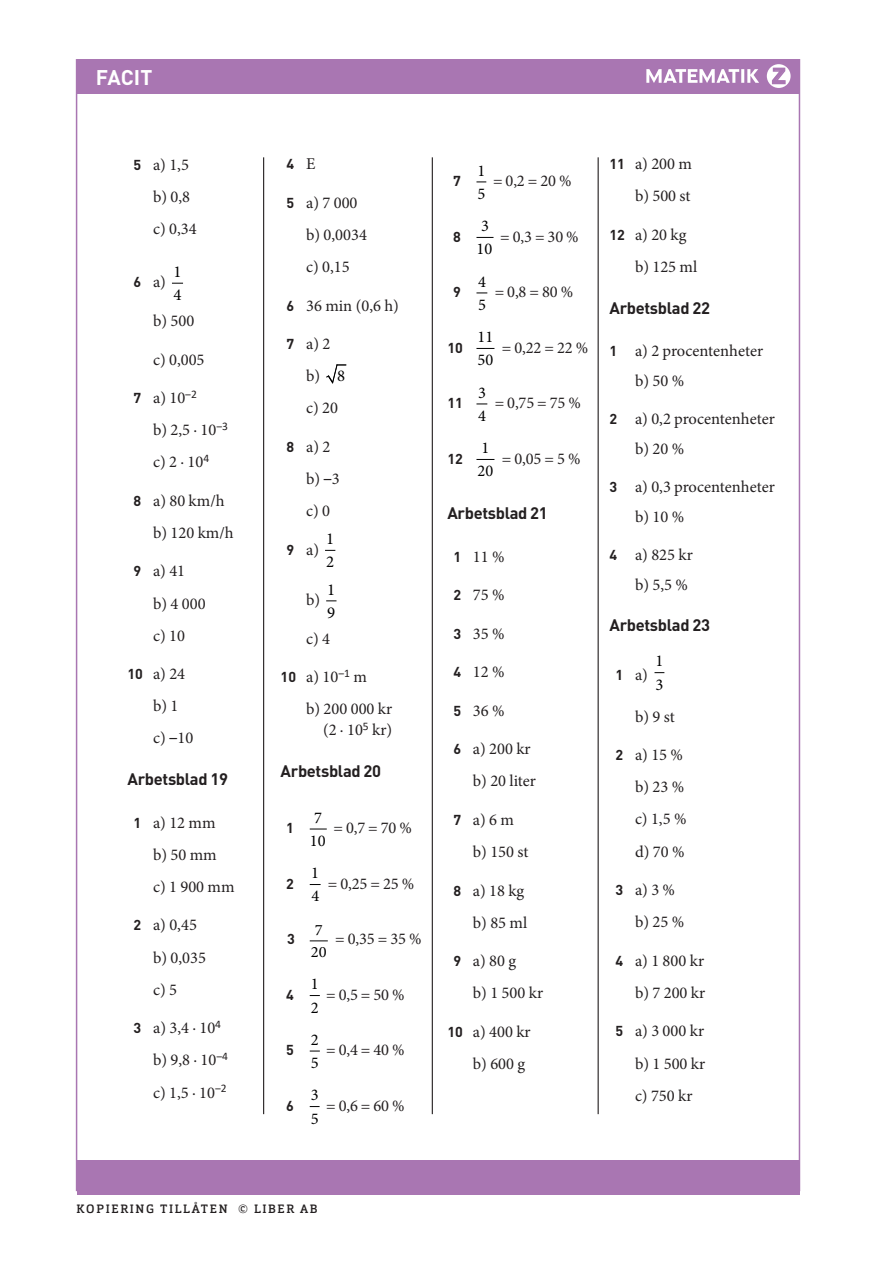
<style>
.page{position:relative;width:893px;height:1263px;background:#fff}
.page>*{position:absolute;margin:0;border:0;box-sizing:border-box;transform-origin:0 0}
.t1{font:700 21px "DIN Pro";letter-spacing:.005em;color:#fff}
.t2{font:700 21px "Arial";color:#a976b2}
.t3{font:16.65px/23.2px "Minion Pro";color:#000}
.t4{font:16.5px/32.1px "Minion Pro";color:#231f20}
.t5{font:700 16.5px "DIN Pro";letter-spacing:-.02em;color:#231f20}
.t6{font:16.5px/23.2px "Minion Pro";letter-spacing:.005em;color:#000}
.t7{font:15.75px/22.4px "Minion Pro";color:#000;scale:1.04 1}
.t8{font:700 14.25px "DIN Pro";color:#231f20}
.t9{font:500 12px "Orgon Slab";letter-spacing:.14em;color:#231f20}
.s1{font-family:"DIN Pro";font-weight:700;font-size:14.25px}
.s2{font-family:"Calibri"}
.s3{font-family:"Minion Pro";font-weight:400;font-size:16.5px}
.s4{color:#000}
</style>
<div class="page">
<div style="left:77px;top:59px;width:722px;height:34px;background:#a976b2"></div>
<div style="left:77px;top:1160px;width:722px;height:34px;background:#a976b2"></div>
<div style="left:767px;top:64px;width:24px;height:24px;background:#fff;border-radius:50%"></div>
<svg style="left:646px;top:69px;width:113px;height:14px"></svg>
<svg style="left:772px;top:67px;width:14px;height:18px"></svg>
<svg style="left:326px;top:364px;width:20px;height:20px"></svg>
<svg style="left:310px;top:829px;width:16px;height:1px"></svg>
<svg style="left:310px;top:940px;width:17px;height:1px"></svg>
<svg style="left:477px;top:237px;width:16px;height:1px"></svg>
<svg style="left:477px;top:348px;width:17px;height:1px"></svg>
<svg style="left:477px;top:459px;width:17px;height:1px"></svg>
<hr style="left:263px;top:157px;width:1px;height:957px;background:#231f20">
<hr style="left:432px;top:157px;width:1px;height:957px;background:#231f20">
<hr style="left:598px;top:157px;width:1px;height:957px;background:#231f20">
<p class="t1" style="left:96px;top:63px;width:58px">FACIT</p>
<p class="t2" style="left:772px;top:61px;width:14px">Z</p>
<p class="t4" style="left:153px;top:148px;width:45px;text-indent:-20px"><span class="s1">5</span> a) 1,5 b) 0,8 c) 0,34</p>
<p class="t4" style="left:133px;top:266px;width:34px"><span class="s1">6</span> a)</p>
<p class="t3" style="left:173px;top:260px;width:10px">1<br>4</p>
<p class="t4" style="left:153px;top:305px;width:43px">b) 500</p>
<p class="t4" style="left:153px;top:343px;width:53px">c) 0,005</p>
<p class="t4" style="left:153px;top:382px;width:77px;text-indent:-20px"><span class="s1">7</span> a) 10<sup>‒2<br></sup>b) 2,5 ∙ 10<sup>‒3 </sup>c) 2 ∙ 10<sup>4</sup></p>
<p class="t4" style="left:153px;top:484px;width:82px;text-indent:-20px"><span class="s1">8</span> a) 80 km/h b) 120 km/h</p>
<p class="t4" style="left:153px;top:555px;width:54px;text-indent:-20px"><span class="s1">9</span> a) 41<br>b) 4 000 c) 10</p>
<p class="t4" style="left:153px;top:658px;width:42px;text-indent:-26px"><span class="s1">10</span> a) 24 b) 1 c) <span class="s2">‒</span>10</p>
<p class="t5" style="left:128px;top:768px;width:102px">Arbetsblad 19</p>
<p class="t4" style="left:153px;top:806px;width:83px;text-indent:-20px"><span class="s1">1</span> a) 12 mm<br>b) 50 mm<br>c) 1 900 mm</p>
<p class="t4" style="left:153px;top:909px;width:54px;text-indent:-20px"><span class="s1">2</span> a) 0,45 b) 0,035 c) 5</p>
<p class="t4" style="left:153px;top:1012px;width:77px;text-indent:-20px"><span class="s1">3</span> a) 3,4 ∙ 10<sup>4 </sup>b) 9,8 ∙ 10<sup>‒4 </sup>c) 1,5 ∙ 10<sup>‒2</sup></p>
<p class="t8" style="left:287px;top:154px;width:30px">4 <span class="s3">E</span></p>
<p class="t4" style="left:306px;top:187px;width:62px;text-indent:-20px"><span class="s1">5</span> a) 7 000 b) 0,0034 c) 0,15</p>
<p class="t4" style="left:287px;top:289px;width:114px"><span class="s1">6</span> 36 min (0,6 h)</p>
<p class="t4" style="left:306px;top:328px;width:41px;text-indent:-20px"><span class="s1">7</span> a) 2 b) <span class="s4">8 </span>c) 20</p>
<p class="t4" style="left:306px;top:431px;width:35px;text-indent:-20px"><span class="s1">8</span> a) 2 b) <span class="s2">‒</span>3 c) 0</p>
<p class="t4" style="left:287px;top:533px;width:34px"><span class="s1">9</span> a)</p>
<p class="t3" style="left:326px;top:527px;width:10px">1<br>2</p>
<p class="t4" style="left:306px;top:584px;width:16px">b)</p>
<p class="t3" style="left:327px;top:578px;width:10px">1<br>9</p>
<p class="t4" style="left:306px;top:622px;width:25px">c) 4</p>
<p class="t4" style="left:306px;top:661px;width:88px;text-indent:-26px"><span class="s1">10</span> a) 10<sup>‒1</sup> m<br>b) 200 000 kr</p>
<p class="t4" style="left:323px;top:714px;width:71px">(2 ∙ 10<sup>5</sup> kr)</p>
<p class="t5" style="left:281px;top:760px;width:102px">Arbetsblad 20</p>
<p class="t8" style="left:286px;top:818px;width:9px">1</p>
<p class="t6" style="left:310px;top:806px;width:17px">7<br>10</p>
<p class="t4" style="left:333px;top:812px;width:80px">= 0,7 = 70 %</p>
<p class="t8" style="left:286px;top:874px;width:9px">2</p>
<p class="t6" style="left:311px;top:861px;width:10px">1<br>4</p>
<p class="t4" style="left:328px;top:867px;width:88px">= 0,25 = 25 %</p>
<p class="t8" style="left:287px;top:929px;width:9px">3</p>
<p class="t7" style="left:311px;top:919px;width:17px">7<br>20</p>
<p class="t4" style="left:335px;top:923px;width:88px">= 0,35 = 35 %</p>
<p class="t8" style="left:286px;top:985px;width:9px">4</p>
<p class="t6" style="left:311px;top:972px;width:9px">1<br>2</p>
<p class="t4" style="left:326px;top:978px;width:80px">= 0,5 = 50 %</p>
<p class="t8" style="left:286px;top:1040px;width:9px">5</p>
<p class="t6" style="left:311px;top:1028px;width:10px">2<br>5</p>
<p class="t4" style="left:326px;top:1034px;width:80px">= 0,4 = 40 %</p>
<p class="t8" style="left:286px;top:1096px;width:9px">6</p>
<p class="t6" style="left:311px;top:1083px;width:9px">3<br>5</p>
<p class="t4" style="left:326px;top:1089px;width:80px">= 0,6 = 60 %</p>
<p class="t8" style="left:453px;top:171px;width:9px">7</p>
<p class="t6" style="left:477px;top:159px;width:10px">1<br>5</p>
<p class="t4" style="left:493px;top:165px;width:80px">= 0,2 = 20 %</p>
<p class="t8" style="left:453px;top:227px;width:9px">8</p>
<p class="t6" style="left:477px;top:214px;width:17px">3<br>10</p>
<p class="t4" style="left:500px;top:220px;width:80px">= 0,3 = 30 %</p>
<p class="t8" style="left:453px;top:282px;width:9px">9</p>
<p class="t6" style="left:478px;top:270px;width:9px">4<br>5</p>
<p class="t4" style="left:495px;top:276px;width:80px">= 0,8 = 80 %</p>
<p class="t8" style="left:447px;top:338px;width:17px">10</p>
<p class="t6" style="left:478px;top:325px;width:17px">11<br>50</p>
<p class="t4" style="left:502px;top:331px;width:88px">= 0,22 = 22 %</p>
<p class="t8" style="left:447px;top:393px;width:17px">11</p>
<p class="t6" style="left:478px;top:381px;width:9px">3<br>4</p>
<p class="t4" style="left:495px;top:387px;width:88px">= 0,75 = 75 %</p>
<p class="t8" style="left:447px;top:449px;width:17px">12</p>
<p class="t6" style="left:478px;top:436px;width:17px">1<br>20</p>
<p class="t4" style="left:502px;top:442px;width:80px">= 0,05 = 5 %</p>
<p class="t5" style="left:447px;top:502px;width:102px">Arbetsblad 21</p>
<p class="t4" style="left:453px;top:540px;width:53px"><span class="s1">1</span> 11 %</p>
<p class="t4" style="left:453px;top:579px;width:53px"><span class="s1">2</span> 75 %</p>
<p class="t4" style="left:453px;top:617px;width:53px"><span class="s1">3</span> 35 %</p>
<p class="t4" style="left:453px;top:656px;width:53px"><span class="s1">4</span> 12 %</p>
<p class="t4" style="left:453px;top:695px;width:53px"><span class="s1">5</span> 36 %</p>
<p class="t4" style="left:473px;top:733px;width:65px;text-indent:-20px"><span class="s1">6</span> a) 200 kr b) 20 liter</p>
<p class="t4" style="left:473px;top:804px;width:57px;text-indent:-20px"><span class="s1">7</span> a) 6 m b) 150 st</p>
<p class="t4" style="left:453px;top:874px;width:75px;text-align:right"><span class="s1">8</span> a) 18 kg b) 85 ml</p>
<p class="t4" style="left:473px;top:945px;width:72px;text-indent:-20px"><span class="s1">9</span> a) 80 g<br>b) 1 500 kr</p>
<p class="t4" style="left:473px;top:1016px;width:59px;text-indent:-26px"><span class="s1">10</span> a) 400 kr b) 600 g</p>
<p class="t4" style="left:609px;top:148px;width:84px;text-align:right"><span class="s1">11</span> a) 200 m b) 500 st</p>
<p class="t4" style="left:635px;top:219px;width:64px;text-indent:-26px"><span class="s1">12</span> a) 20 kg b) 125 ml</p>
<p class="t5" style="left:609px;top:296px;width:102px">Arbetsblad 22</p>
<p class="t4" style="left:635px;top:336px;width:130px;line-height:29.5px;text-indent:-26px"><span class="s1">1</span> a) 2 procentenheter b) 50 %</p>
<p class="t4" style="left:635px;top:404px;width:141px;line-height:29.5px;text-indent:-26px"><span class="s1">2</span> a) 0,2 procentenheter b) 20 %</p>
<p class="t4" style="left:635px;top:472px;width:141px;line-height:29.5px;text-indent:-26px"><span class="s1">3</span> a) 0,3 procentenheter b) 10 %</p>
<p class="t4" style="left:609px;top:540px;width:85px;line-height:29.5px;text-align:right"><span class="s1">4</span> a) 825 kr b) 5,5 %</p>
<p class="t5" style="left:609px;top:614px;width:102px">Arbetsblad 23</p>
<p class="t4" style="left:615px;top:659px;width:34px"><span class="s1">1</span> a)</p>
<p class="t6" style="left:655px;top:649px;width:10px">1<br>3</p>
<p class="t4" style="left:635px;top:700px;width:41px">b) 9 st</p>
<p class="t4" style="left:635px;top:739px;width:53px;text-indent:-20px"><span class="s1">2</span> a) 15 % b) 23 % c) 1,5 % d) 70 %</p>
<p class="t4" style="left:635px;top:874px;width:51px;text-indent:-20px"><span class="s1">3</span> a) 3 % b) 25 %</p>
<p class="t4" style="left:615px;top:944px;width:91px;text-align:right"><span class="s1">4</span> a) 1 800 kr b) 7 200 kr</p>
<p class="t4" style="left:635px;top:1015px;width:72px;text-align:justify;text-indent:-20px"><span class="s1">5</span> a) 3 000 kr b) 1 500 kr c) 750 kr</p>
<p class="t9" style="left:77px;top:1201px;width:243px">KOPIERING TILLÅTEN © LIBER AB</p>
</div>
